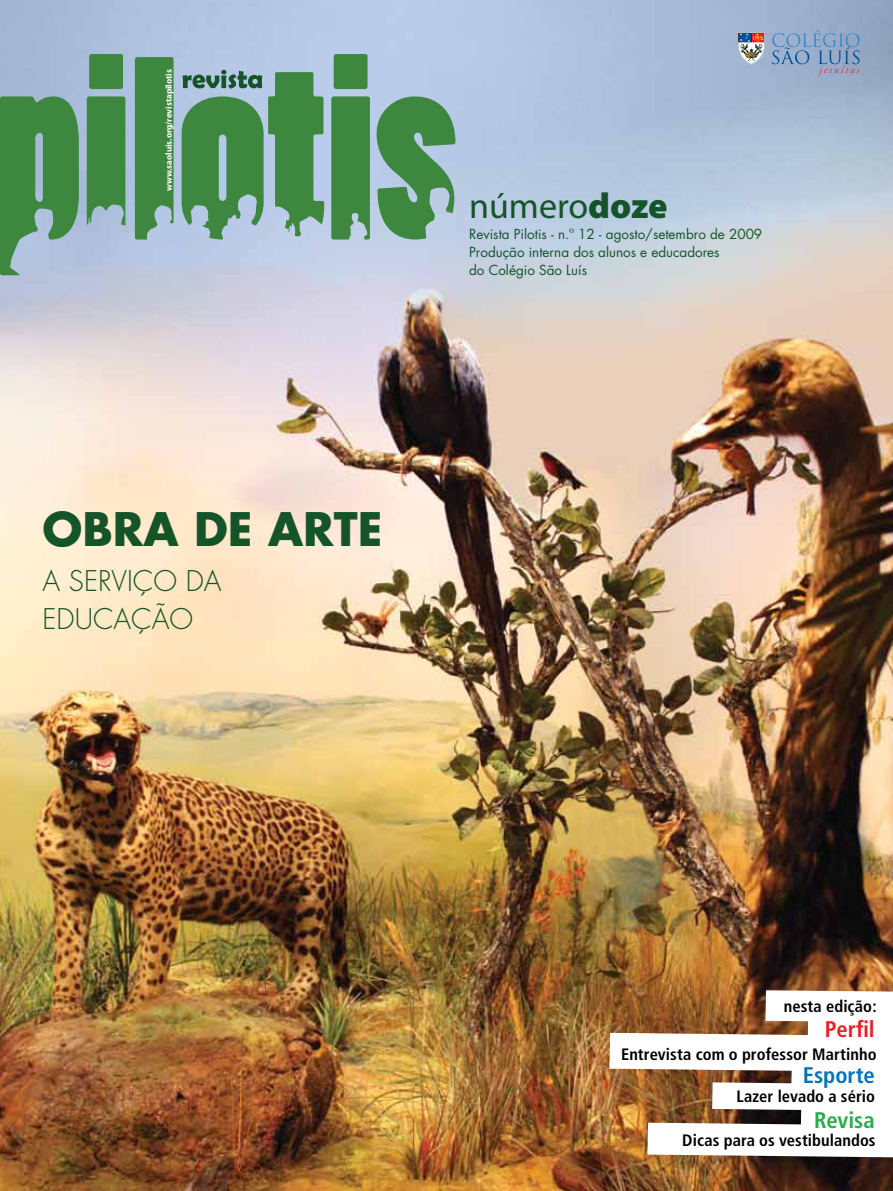
<style>
.page{position:relative;width:893px;height:1191px;background:#fff}
.page>*{position:absolute;margin:0;border:0;box-sizing:border-box;transform-origin:0 0}
.t1{font:700 45px "Futura";color:#155428}
.t2{font:36px "Myriad Pro";color:#155428}
.t3{font:300 27.75px/37.5px "Futura";color:#155428}
.t4{font:700 condensed 22.65px "Frutiger";color:#0074bc}
.t5{font:700 condensed 22.65px "Frutiger";color:#ed1d24}
.t6{font:700 condensed 22.65px "Frutiger";color:#24ae4b}
.t7{font:700 condensed 16.5px "Frutiger";letter-spacing:.005em;color:#000}
.t8{font:15px "Futura";color:#000}
.t9{font:13.5px/18px "Futura";color:#155428}
.t10{font:700 9px "Myriad Pro";color:#fff}
.s1{font-weight:900}
</style>
<div class="page">
<img style="left:0;top:0;width:893px;height:1191px">
<svg style="left:0;top:54px;width:455px;height:221px;background:#78a68e"></svg>
<svg style="left:738px;top:32px;width:27px;height:32px"></svg>
<svg style="left:772px;top:30px;width:88px;height:46px;background:#8aa3c5"></svg>
<img style="left:609px;top:990px;width:284px;height:167px">
<p class="t10" style="left:163px;top:191px;width:124px;rotate:-90deg">www.saoluis.org/revistapilotis</p>
<h2 class="t2" style="left:469px;top:184px;width:200px">número<span class="s1">doze</span></h2>
<p class="t9" style="left:469px;top:225px;width:295px">Revista Pilotis - n.º 12 - agosto/setembro de 2009<br>Produção interna dos alunos e educadores<br>do Colégio São Luís</p>
<h1 class="t1" style="left:43px;top:499px;width:342px">OBRA DE ARTE</h1>
<h3 class="t3" style="left:43px;top:563px;width:181px">A SERVIÇO DA<br>EDUCAÇÃO</h3>
<p class="t7" style="left:784px;top:996px;width:95px">nesta edição:</p>
<h3 class="t5" style="left:825px;top:1016px;width:51px">Perfil</h3>
<h3 class="t4" style="left:803px;top:1061px;width:73px">Esporte</h3>
<h3 class="t6" style="left:814px;top:1106px;width:62px">Revisa</h3>
<p class="t7" style="left:621px;top:1044px;width:257px">Entrevista com o professor Martinho</p>
<p class="t7" style="left:736px;top:1086px;width:140px">Lazer levado a sério</p>
<p class="t7" style="left:682px;top:1130px;width:195px">Dicas para os vestibulandos</p>
<p class="t8" style="left:846px;top:1137px;width:11px">1</p>
</div>
